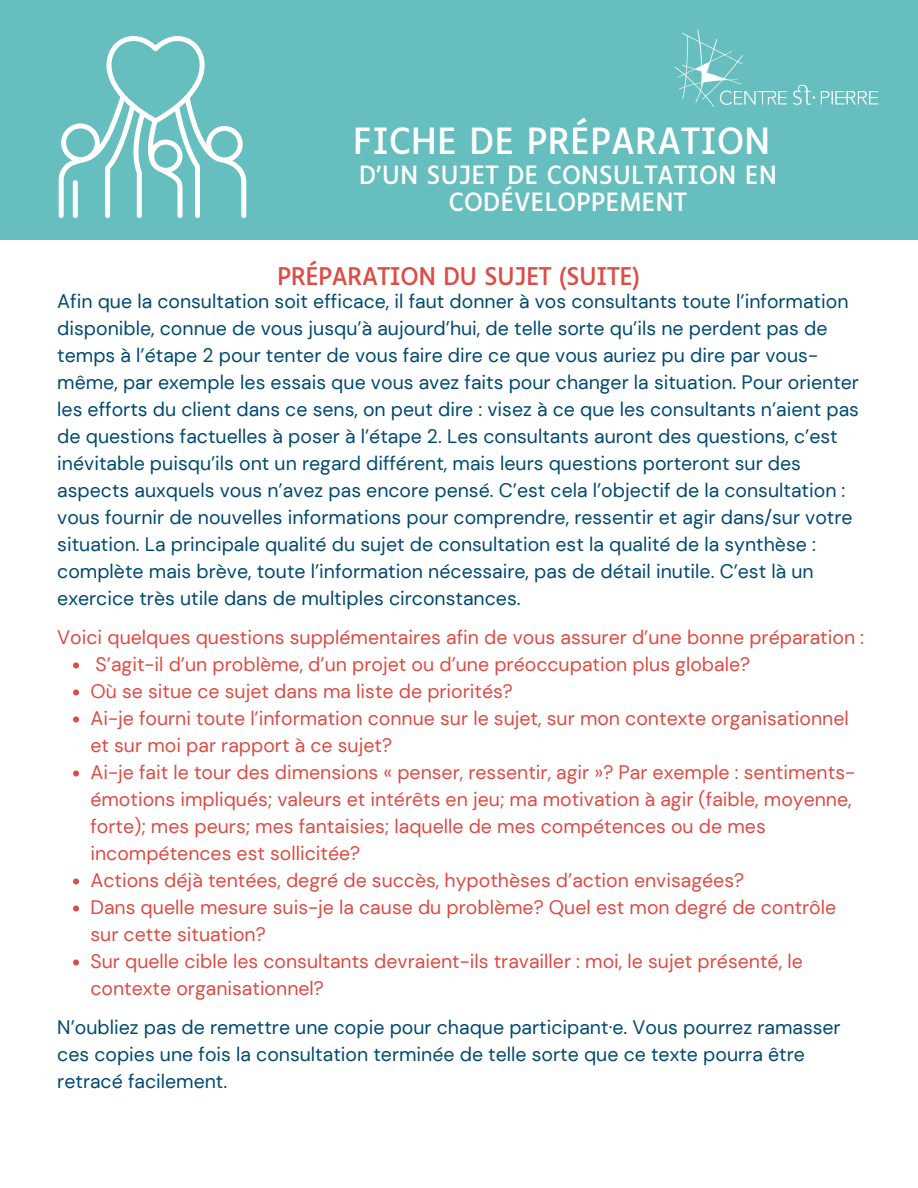
<style>
.page{position:relative;width:918px;height:1188px;background:#fff}
.page>*{position:absolute;margin:0;border:0;box-sizing:border-box;transform-origin:0 0}
.t1{font:34.5px "Luciole";color:#fff}
.t2{font:24px/27px "Luciole";color:#fff;text-align:center}
.t3{font:23.25px "Luciole";letter-spacing:-.025em;color:#dd4c45}
.t4{font:500 21.75px "Now";color:#fff}
.t5{font:19.5px/27px "DM Sans";color:#004a72}
.t6{font:19.5px/27px "DM Sans";color:#dd4c45}
</style>
<div class="page">
<svg style="left:73px;top:662px;width:6px;height:6px"></svg>
<svg style="left:73px;top:689px;width:6px;height:6px"></svg>
<svg style="left:73px;top:716px;width:6px;height:6px"></svg>
<svg style="left:73px;top:770px;width:6px;height:6px"></svg>
<svg style="left:73px;top:878px;width:6px;height:6px"></svg>
<svg style="left:73px;top:905px;width:6px;height:6px"></svg>
<svg style="left:73px;top:959px;width:6px;height:6px"></svg>
<div style="left:0;top:0;width:918px;height:240px;background:#67bebe"></div>
<svg style="left:59px;top:36px;width:187px;height:182px"></svg>
<div style="left:73px;top:180px;width:5px;height:38px;background:#fff;border-radius:3px"></div>
<img style="left:674px;top:29px;width:205px;height:79px">
<p class="t1" style="left:353px;top:126px;width:419px">FICHE DE PRÉPARATION</p>
<p class="t2" style="left:359px;top:164px;width:420px">D’UN SUJET DE CONSULTATION EN<br>CODÉVELOPPEMENT</p>
<p class="t4" style="left:275px;top:127px;width:553px">AU SERVICE DES ORGANISMES COMMUNAUTAIRES</p>
<p class="t3" style="left:277px;top:267px;width:365px">PRÉPARATION DU SUJET (SUITE)</p>
<p class="t5" style="left:57px;top:288px;width:803px">Afin que la consultation soit efficace, il faut donner à vos consultants toute l’information disponible, connue de vous jusqu’à aujourd’hui, de telle sorte qu’ils ne perdent pas de temps à l’étape 2 pour tenter de vous faire dire ce que vous auriez pu dire par vous&shy;même, par exemple les essais que vous avez faits pour changer la situation. Pour orienter les efforts du client dans ce sens, on peut dire : visez à ce que les consultants n’aient pas de questions factuelles à poser à l’étape 2. Les consultants auront des questions, c’est inévitable puisqu’ils ont un regard différent, mais leurs questions porteront sur des aspects auxquels vous n’avez pas encore pensé. C’est cela l’objectif de la consultation : vous fournir de nouvelles informations pour comprendre, ressentir et agir dans/sur votre situation. La principale qualité du sujet de consultation est la qualité de la synthèse : complète mais brève, toute l’information nécessaire, pas de détail inutile. C’est là un exercice très utile dans de multiples circonstances.</p>
<p class="t6" style="left:57px;top:624px;width:808px">Voici quelques questions supplémentaires afin de vous assurer d’une bonne préparation :</p>
<p class="t6" style="left:96px;top:651px;width:656px">S’agit-il d’un problème, d’un projet ou d’une préoccupation plus globale?</p>
<p class="t6" style="left:90px;top:678px;width:424px">Où se situe ce sujet dans ma liste de priorités?</p>
<p class="t6" style="left:90px;top:705px;width:760px">Ai-je fourni toute l’information connue sur le sujet, sur mon contexte organisationnel et sur moi par rapport à ce sujet?</p>
<p class="t6" style="left:90px;top:759px;width:766px">Ai-je fait le tour des dimensions « penser, ressentir, agir »? Par exemple : sentiments&shy;émotions impliqués; valeurs et intérêts en jeu; ma motivation à agir (faible, moyenne, forte); mes peurs; mes fantaisies; laquelle de mes compétences ou de mes incompétences est sollicitée?</p>
<p class="t6" style="left:90px;top:867px;width:655px">Actions déjà tentées, degré de succès, hypothèses d’action envisagées?</p>
<p class="t6" style="left:90px;top:894px;width:747px">Dans quelle mesure suis-je la cause du problème? Quel est mon degré de contrôle sur cette situation?</p>
<p class="t6" style="left:90px;top:948px;width:714px">Sur quelle cible les consultants devraient-ils travailler : moi, le sujet présenté, le contexte organisationnel?</p>
<p class="t5" style="left:57px;top:1014px;width:785px">N’oubliez pas de remettre une copie pour chaque participant·e. Vous pourrez ramasser ces copies une fois la consultation terminée de telle sorte que ce texte pourra être retracé facilement.</p>
</div>
